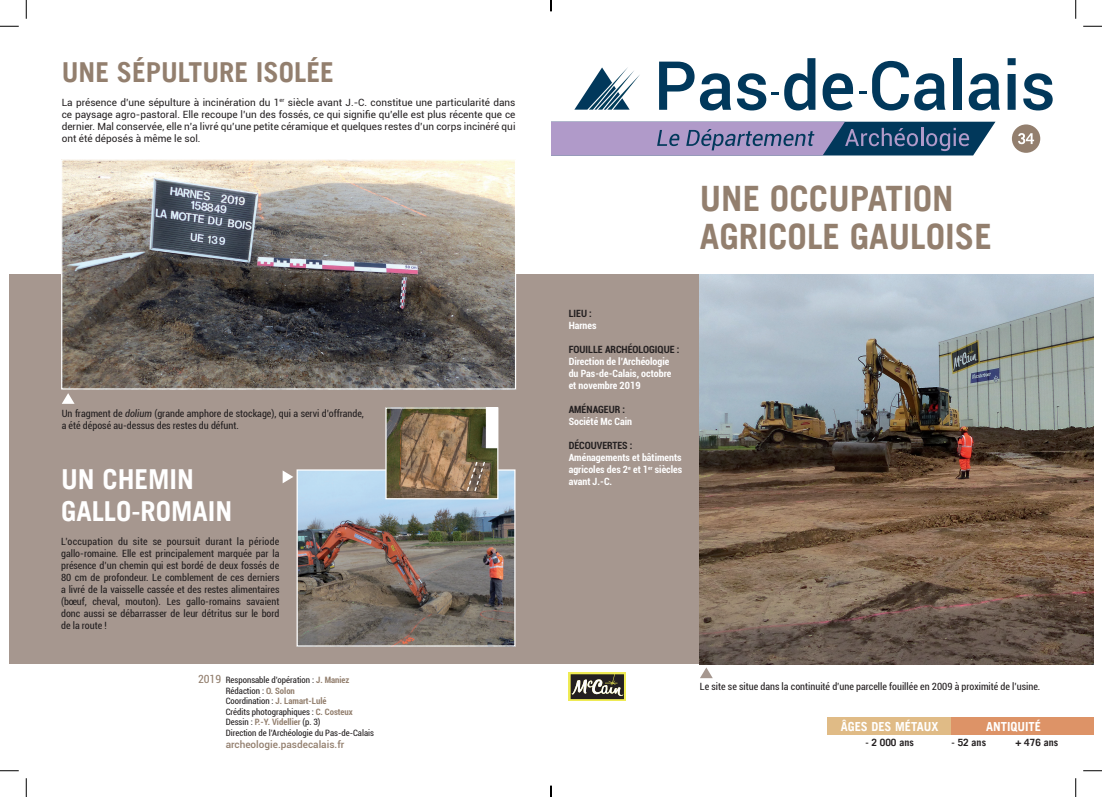
<style>
.page{position:relative;width:1102px;height:797px;background:#fff}
.page>*{position:absolute;margin:0;border:0;box-sizing:border-box;transform-origin:0 0}
.t1{font:700 35px/37.5px "Trade Gothic LT";color:#937f6e}
.t2{font:700 27.5px/31.2px "Trade Gothic LT";color:#fff}
.t3{font:700 27.5px "Trade Gothic LT";color:#937f6e}
.t4{font:700 12.5px "Trade Gothic LT";color:#fff}
.t5{font:condensed 11.25px "Roboto";color:#937f6e}
.t6{font:condensed 10px/12px "Roboto";color:#231f20;text-align:justify}
.t7{font:10px/12px "Roboto";color:#231f20;text-align:justify}
.t8{font:700 condensed 10px/12px "Roboto";color:#fff}
.t9{font:700 condensed 10px "Roboto";color:#231f20}
.t10{font:500 10px "Roboto";color:#937f6e}
.t11{font:700 10px "Trade Gothic LT";color:#231f20}
.t12{font:condensed 8.75px/10.5px "Roboto";color:#231f20}
.s1{font-style:italic}
.s2{font-weight:700;color:#937f6e}
</style>
<div class="page">
<svg style="left:574px;top:67px;width:66px;height:43px"></svg>
<svg style="left:659px;top:62px;width:35px;height:48px"></svg>
<svg style="left:700px;top:58px;width:115px;height:52px"></svg>
<svg style="left:822px;top:73px;width:44px;height:37px"></svg>
<svg style="left:872px;top:61px;width:36px;height:49px"></svg>
<svg style="left:914px;top:73px;width:31px;height:37px"></svg>
<div style="left:953px;top:58px;width:8px;height:52px;background:#01385b"></div>
<svg style="left:968px;top:73px;width:31px;height:37px"></svg>
<svg style="left:1007px;top:58px;width:8px;height:52px"></svg>
<svg style="left:1023px;top:73px;width:29px;height:37px"></svg>
<svg style="left:551px;top:122px;width:444px;height:33px;background:#747aa3"></svg>
<div style="left:9px;top:274px;width:1084px;height:390px;background:#a6978f"></div>
<img style="left:699px;top:274px;width:394px;height:390px">
<div style="left:1011px;top:124px;width:29px;height:29px;background:#937f6e;border-radius:50%"></div>
<svg style="left:1018px;top:133px;width:15px;height:11px"></svg>
<img style="left:63px;top:161px;width:451px;height:226px">
<div style="left:61px;top:159px;width:455px;height:230px;border:1px solid #fff"></div>
<svg style="left:62px;top:393px;width:13px;height:11px"></svg>
<svg style="left:282px;top:470px;width:11px;height:13px"></svg>
<img style="left:298px;top:471px;width:215px;height:173px">
<div style="left:296px;top:469px;width:219px;height:177px;border:1px solid #fff"></div>
<img style="left:387px;top:409px;width:109px;height:88px">
<div style="left:385px;top:407px;width:113px;height:92px;border:1px solid #fff"></div>
<svg style="left:466px;top:460px;width:20px;height:32px"></svg>
<svg style="left:568px;top:672px;width:58px;height:29px"></svg>
<svg style="left:570px;top:674px;width:54px;height:25px"></svg>
<div style="left:827px;top:717px;width:124px;height:18px;background:#e0bb86"></div>
<div style="left:951px;top:717px;width:124px;height:18px;background:#dd9367"></div>
<div style="left:1074px;top:717px;width:19px;height:18px;background:#dd9367"></div>
<svg style="left:700px;top:667px;width:12px;height:11px"></svg>
<svg style="left:0;top:25px;width:19px;height:2px"></svg>
<svg style="left:1083px;top:25px;width:18px;height:2px"></svg>
<svg style="left:0;top:770px;width:19px;height:1px"></svg>
<svg style="left:1083px;top:770px;width:18px;height:1px"></svg>
<svg style="left:25px;top:0;width:2px;height:19px"></svg>
<svg style="left:25px;top:778px;width:2px;height:19px"></svg>
<svg style="left:1075px;top:0;width:1px;height:19px"></svg>
<svg style="left:1075px;top:778px;width:1px;height:19px"></svg>
<svg style="left:550px;top:785px;width:1px;height:12px"></svg>
<h2 class="t3" style="left:62px;top:55px;width:274px">UNE SÉPULTURE ISOLÉE</h2>
<p class="t7" style="left:62px;top:96px;width:455px">La présence d’une sépulture à incinération du 1<sup>er</sup> siècle avant J.-C. constitue une particularité dans ce paysage agro-pastoral. Elle recoupe l’un des fossés, ce qui signifie qu’elle est plus récente que ce dernier. Mal conservée, elle n’a livré qu’une petite céramique et quelques restes d’un corps incinéré qui ont été déposés à même le sol.</p>
<p class="t6" style="left:62px;top:407px;width:304px">Un fragment de <span class="s1">dolium</span> (grande amphore de stockage), qui a servi d’offrande, a été déposé au-dessus des restes du défunt.</p>
<h2 class="t2" style="left:61px;top:463px;width:173px">UN CHEMIN<br>GALLO-ROMAIN</h2>
<p class="t6" style="left:61px;top:534px;width:220px">L’occupation du site se poursuit durant la période gallo-romaine. Elle est principalement marquée par la présence d’un chemin qui est bordé de deux fossés de 80 cm de profondeur. Le comblement de ces derniers a livré de la vaisselle cassée et des restes alimentaires (bœuf, cheval, mouton). Les gallo-romains savaient donc aussi se débarrasser de leur détritus sur le bord de la route !</p>
<p class="t5" style="left:198px;top:671px;width:25px">2019</p>
<p class="t12" style="left:226px;top:674px;width:150px">Responsable d’opération : <span class="s2">J. Maniez </span>Rédaction : <span class="s2">O. Solon<br></span>Coordination : <span class="s2">J. Lamart-Lulé<br></span>Crédits photographiques : <span class="s2">C. Costeux </span>Dessin : <span class="s2">P.-Y. Videllier</span> (p. 3)<br>Direction de l’Archéologie du Pas-de-Calais</p>
<p class="t10" style="left:226px;top:737px;width:120px">archeologie.pasdecalais.fr</p>
<h1 class="t1" style="left:699px;top:179px;width:293px">UNE OCCUPATION<br>AGRICOLE GAULOISE</h1>
<p class="t9" style="left:568px;top:307px;width:25px">Lieu :</p>
<p class="t8" style="left:568px;top:319px;width:29px">Harnes</p>
<p class="t9" style="left:568px;top:343px;width:112px">Fouille archéologique :</p>
<p class="t8" style="left:568px;top:355px;width:104px">Direction de l’Archéologie du Pas-de-Calais, octobre et novembre 2019</p>
<p class="t9" style="left:568px;top:403px;width:58px">Aménageur :</p>
<p class="t8" style="left:568px;top:415px;width:65px">Société Mc Cain</p>
<p class="t9" style="left:568px;top:439px;width:65px">Découvertes :</p>
<p class="t8" style="left:568px;top:451px;width:115px;text-align:justify">Aménagements et bâtiments agricoles des 2<sup>e</sup> et 1<sup>er</sup> siècles avant J.-C.</p>
<p class="t6" style="left:699px;top:680px;width:342px">Le site se situe dans la continuité d’une parcelle fouillée en 2009 à proximité de l’usine.</p>
<p class="t4" style="left:840px;top:718px;width:15px">ÂGES</p>
<p class="t4" style="left:871px;top:718px;width:32px">DES MÉTA</p>
<p class="t4" style="left:923px;top:718px;width:16px">UX</p>
<p class="t4" style="left:986px;top:718px;width:56px">ANTIQUITÉ</p>
<p class="t11" style="left:865px;top:736px;width:50px">- 2 000 ANS</p>
<p class="t11" style="left:951px;top:736px;width:36px">- 52 ANS</p>
<p class="t11" style="left:1015px;top:736px;width:44px">+ 476 ANS</p>
</div>
